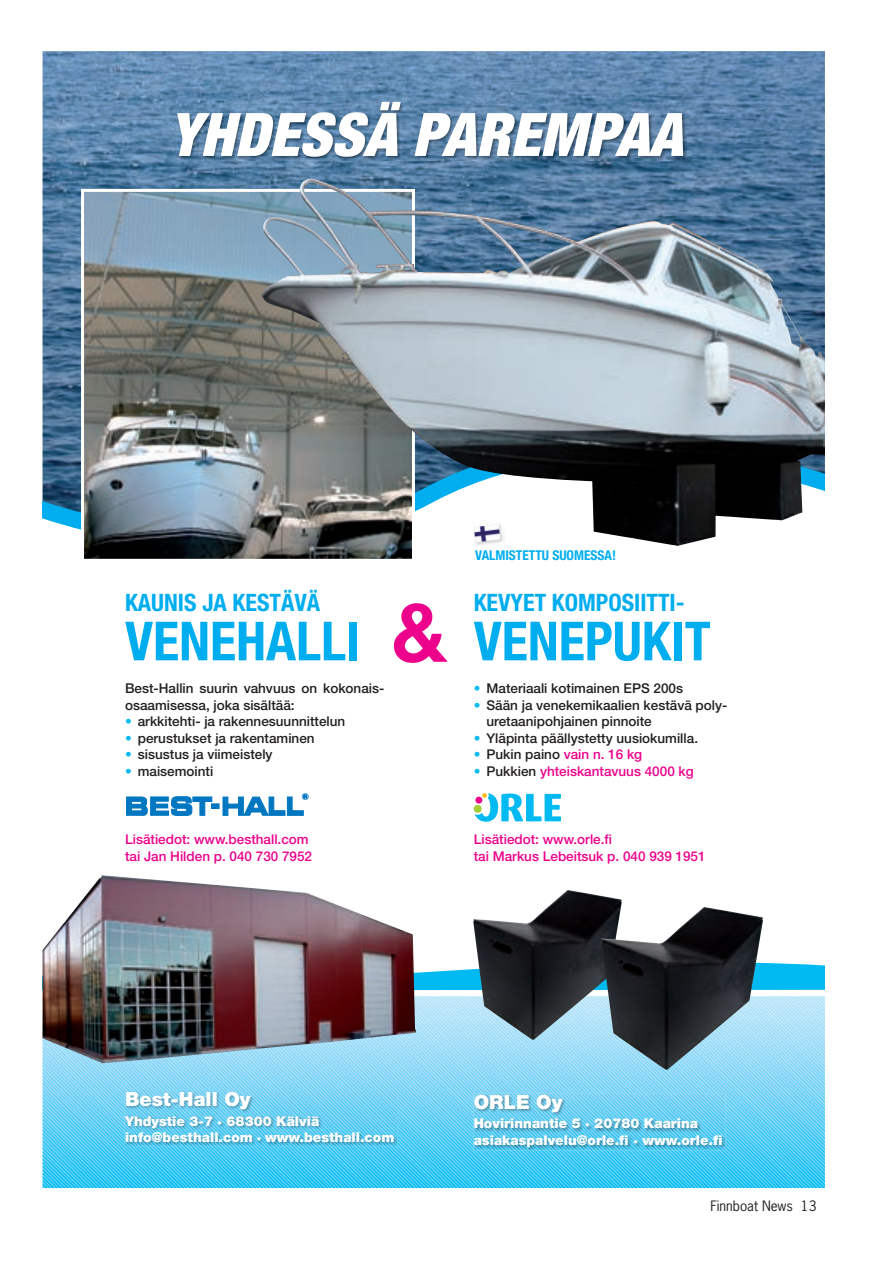
<style>
.page{position:relative;width:893px;height:1263px;background:#fff}
.page>*{position:absolute;margin:0;border:0;box-sizing:border-box;transform-origin:0 0}
.t1{font:italic 900 condensed 60px "Helvetica Neue";color:#fff}
.t2{font:700 condensed 54px "Helvetica Neue";color:#00aeef}
.t3{font:700 condensed 24px "Helvetica Neue";color:#00aeef}
.t4{font:900 19.5px "Helvetica Neue";color:#fff}
.t5{font:500 13.5px/16.5px "Helvetica Neue";color:#231f20}
.t6{font:500 13.5px/16.5px "Helvetica Neue";color:#ed028c}
.t7{font:900 13.5px/16.5px "Helvetica Neue";color:#fff}
.t8{font:700 condensed 13.5px "Helvetica Neue";color:#00aeef}
.t9{font:13.5px "News Gothic Std";color:#231f20}
.s1{color:#00baf1}
.s2{color:#ed028c}
.s3{color:#231f20}
</style>
<div class="page">
<svg style="left:43px;top:51px;width:782px;height:479px;background:#5881a8"></svg>
<svg style="left:416px;top:963px;width:409px;height:27px;background:#29c5f3"></svg>
<svg style="left:126px;top:793px;width:183px;height:22px"></svg>
<svg style="left:475px;top:793px;width:86px;height:29px"></svg>
<img style="left:177px;top:101px;width:510px;height:59px">
<img style="left:43px;top:875px;width:373px;height:121px">
<img style="left:473px;top:890px;width:149px;height:106px">
<img style="left:85px;top:193px;width:326px;height:365px">
<div style="left:81px;top:189px;width:334px;height:373px;border:3px solid #fff"></div>
<img style="left:261px;top:179px;width:564px;height:367px">
<img style="left:601px;top:907px;width:162px;height:89px">
<img style="left:473px;top:523px;width:31px;height:23px">
<img style="left:474px;top:524px;width:26px;height:18px">
<svg style="left:394px;top:603px;width:54px;height:60px"></svg>
<svg style="left:43px;top:996px;width:782px;height:192px;background:#67b3cf"></svg>
<h1 class="t1" style="left:169px;top:98px;width:515px">YHDESSÄ PAREMPAA</h1>
<h3 class="t3" style="left:125px;top:588px;width:197px">KAUNIS JA KESTÄVÄ</h3>
<h2 class="t2" style="left:125px;top:608px;width:236px">VENEHALLI</h2>
<p class="t5" style="left:125px;top:680px;width:261px">Best-Hallin suurin vahvuus on kokonais&shy;osaamisessa, joka sisältää:</p>
<p class="t5" style="left:125px;top:713px;width:222px"><span class="s1">•</span> arkkitehti- ja rakennesuunnittelun</p>
<p class="t5" style="left:125px;top:730px;width:191px"><span class="s1">•</span> perustukset ja rakentaminen</p>
<p class="t5" style="left:125px;top:746px;width:149px"><span class="s1">•</span> sisustus ja viimeistely</p>
<p class="t5" style="left:125px;top:763px;width:90px"><span class="s1">•</span> maisemointi</p>
<p class="t8" style="left:475px;top:546px;width:142px">VALMISTETTU SUOMESSA!</p>
<h3 class="t3" style="left:474px;top:588px;width:212px">KEVYET KOMPOSIITTI-</h3>
<h2 class="t2" style="left:474px;top:608px;width:238px">VENEPUKIT</h2>
<p class="t5" style="left:474px;top:680px;width:211px"><span class="s1">•</span> Materiaali kotimainen EPS 200s</p>
<p class="t5" style="left:486px;top:697px;width:242px;text-indent:-13px"><span class="s1">•</span> Sään ja venekemikaalien kestävä poly&shy;uretaanipohjainen pinnoite</p>
<p class="t5" style="left:474px;top:730px;width:226px"><span class="s1">•</span> Yläpinta päällystetty uusiokumilla.</p>
<p class="t5" style="left:474px;top:746px;width:170px"><span class="s1">•</span> Pukin paino <span class="s2">vain n. 16 kg</span></p>
<p class="t6" style="left:474px;top:763px;width:222px"><span class="s1">•</span> <span class="s3">Pukkien</span> yhteiskantavuus 4000 kg</p>
<p class="t6" style="left:125px;top:831px;width:189px">Lisätiedot: www.besthall.com tai Jan Hilden p. 040 730 7952</p>
<p class="t6" style="left:474px;top:831px;width:233px">Lisätiedot: www.orle.fi<br>tai Markus Lebeitsuk p. 040 939 1951</p>
<h3 class="t4" style="left:125px;top:1087px;width:127px">Best-Hall Oy</h3>
<p class="t7" style="left:125px;top:1112px;width:271px">Yhdystie 3-7 · 68300 Kälviä info@besthall.com · www.besthall.com</p>
<h3 class="t4" style="left:474px;top:1090px;width:90px">ORLE Oy</h3>
<p class="t7" style="left:474px;top:1115px;width:250px">Hovirinnantie 5 · 20780 Kaarina asiakaspalvelu@orle.fi · www.orle.fi</p>
<p class="t9" style="left:710px;top:1197px;width:108px">Finnboat News 13</p>
</div>
